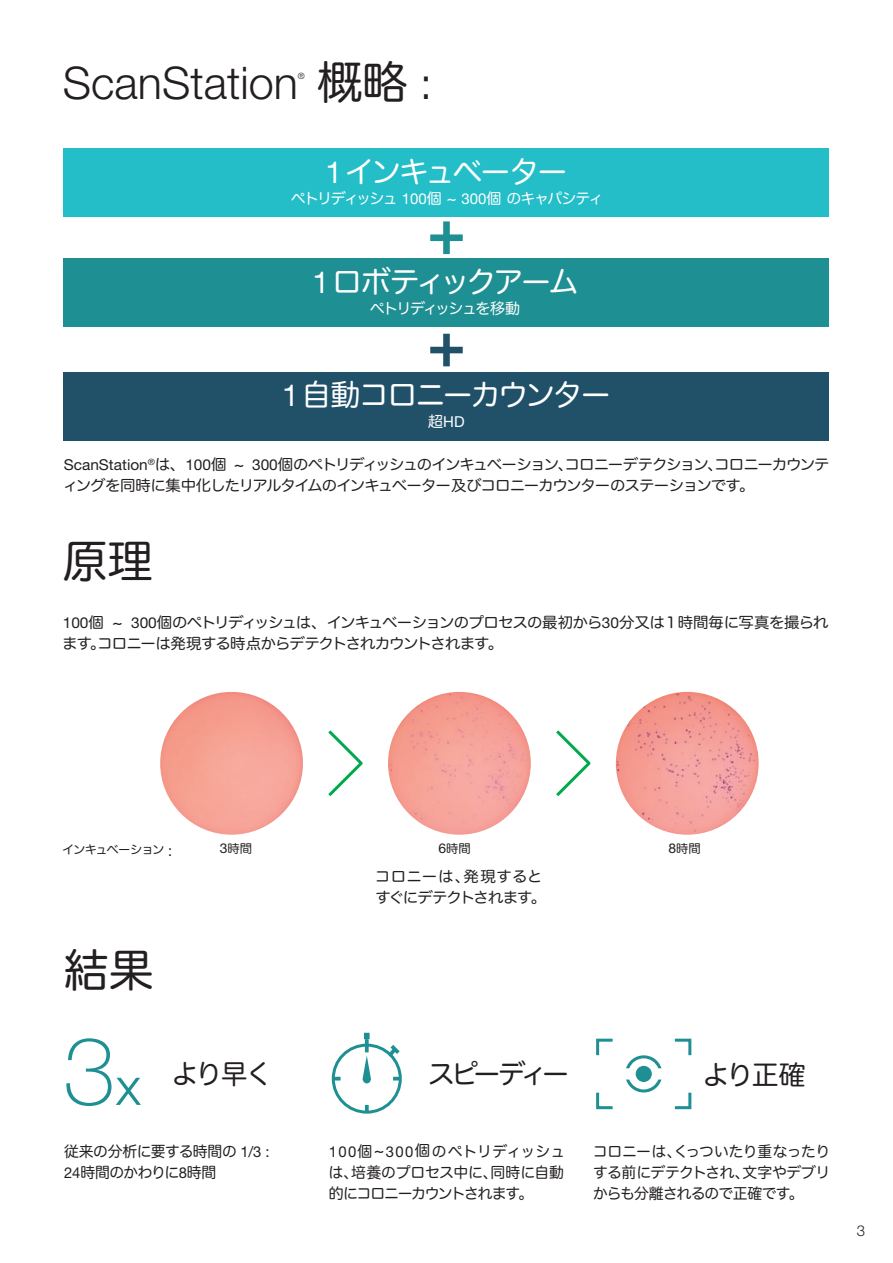
<style>
.page{position:relative;width:893px;height:1263px;background:#fff}
.page>*{position:absolute;margin:0;border:0;box-sizing:border-box;transform-origin:0 0}
.t1{font:500 64.5px "Helvetica Neue LT Std";color:#1e8f92}
.t2{font:500 64.5px "Helvetica Neue LT Std";color:#205169}
.t3{font:300 45px "Helvetica Neue LT Std";color:#231f20}
.t4{font:45px "Hira Maru Pro W4 90 pv RKSJ H";color:#231f20}
.t5{font:30px "Hira Maru Pro W4 90 pv RKSJ H";letter-spacing:-.08em;color:#fff}
.t6{font:27px "Hira Maru Pro W4 90 pv RKSJ H";letter-spacing:-.105em;color:#231f20}
.t7{font:15px/21px "Hira Maru Pro W4 90 pv RKSJ H";letter-spacing:-.055em;color:#231f20}
.t8{font:15px "Hira Maru Pro W4 90 pv RKSJ H";letter-spacing:-.105em;color:#fff}
.t9{font:15px/20.5px "Hira Maru Pro W4 90 pv RKSJ H";letter-spacing:-.035em;color:#231f20}
.t10{font:15px "Helvetica Neue LT Std";color:#fff}
.t11{font:300 15px "Helvetica Neue LT Std";color:#231f20}
.t12{font:12px "Hira Maru Pro W4 90 pv RKSJ H";letter-spacing:-.1em;color:#231f20}
.t13{font:12px "Hira Maru Pro W4 90 pv RKSJ H";letter-spacing:-.065em;color:#231f20}
.t14{font:300 8.7px "Helvetica Neue LT Std";color:#231f20}
.s1{font-family:"Hira Maru Pro W4 90 pv RKSJ H";font-weight:400}
.s2{font-family:"Helvetica Neue LT Std"}
.s3{font-family:"Hira Maru Pro W4 90 pv RKSJ H"}
.s4{font-family:"Helvetica Neue LT Std";font-size:15px}
.s5{font-family:"Helvetica Neue LT Std";font-size:13.5px}
.s6{font-family:"Helvetica Neue";font-weight:100;font-size:94.8px;color:#1e8f92}
.s7{font-family:"Helvetica Neue";font-weight:300;font-size:52.5px;color:#1e8f92}
</style>
<div class="page">
<div style="left:64px;top:149px;width:765px;height:68px;background:#23bec8"></div>
<div style="left:64px;top:259px;width:765px;height:68px;background:#1e8f92"></div>
<div style="left:64px;top:372px;width:765px;height:68px;background:#205169"></div>
<img style="left:160px;top:692px;width:143px;height:143px;border-radius:50%">
<img style="left:388px;top:692px;width:143px;height:143px;border-radius:50%">
<img style="left:616px;top:692px;width:143px;height:143px;border-radius:50%">
<svg style="left:328px;top:730px;width:35px;height:67px"></svg>
<svg style="left:556px;top:730px;width:35px;height:67px"></svg>
<div style="left:332px;top:1044px;width:70px;height:70px;border:3px solid #1e8f92;border-radius:50%"></div>
<svg style="left:385px;top:1045px;width:15px;height:16px"></svg>
<svg style="left:393px;top:1077px;width:7px;height:3px"></svg>
<svg style="left:365px;top:1105px;width:4px;height:7px"></svg>
<svg style="left:333px;top:1077px;width:8px;height:3px"></svg>
<svg style="left:365px;top:1039px;width:4px;height:13px"></svg>
<svg style="left:364px;top:1033px;width:6px;height:6px"></svg>
<svg style="left:363px;top:1055px;width:8px;height:28px"></svg>
<svg style="left:626px;top:1055px;width:35px;height:13px"></svg>
<svg style="left:626px;top:1079px;width:35px;height:13px"></svg>
<svg style="left:596px;top:1038px;width:17px;height:18px"></svg>
<svg style="left:674px;top:1038px;width:18px;height:18px"></svg>
<svg style="left:674px;top:1092px;width:18px;height:18px"></svg>
<svg style="left:596px;top:1092px;width:17px;height:18px"></svg>
<div style="left:636px;top:1066px;width:16px;height:16px;background:#1e8f92;border-radius:50%"></div>
<h2 class="t3" style="left:63px;top:67px;width:371px">ScanStation <span class="s1">概略</span> :</h2>
<p class="t14" style="left:298px;top:73px;width:8px">®</p>
<h3 class="t5" style="left:325px;top:160px;width:244px"><span class="s2">1</span> インキュベーター</h3>
<p class="t8" style="left:291px;top:192px;width:314px">ペトリディッシュ <span class="s2">100</span>個 ~ <span class="s2">300</span>個 のキャパシティ</p>
<h1 class="t1" style="left:427px;top:208px;width:40px">+</h1>
<h3 class="t5" style="left:312px;top:270px;width:268px"><span class="s2">1</span> ロボティックアーム</h3>
<p class="t8" style="left:370px;top:303px;width:152px">ペトリディッシュを移動</p>
<h1 class="t2" style="left:427px;top:320px;width:40px">+</h1>
<h3 class="t5" style="left:282px;top:383px;width:330px"><span class="s2">1</span> 自動コロニーカウンター</h3>
<p class="t10" style="left:428px;top:416px;width:38px"><span class="s3">超</span>HD</p>
<p class="t7" style="left:63px;top:456px;width:768px"><span class="s2">ScanStation</span><sup>®</sup>は、<span class="s2">100</span>個 ~ <span class="s2">300</span>個のペトリディッシュのインキュベーション、コロニーデテクション、コロニーカウンティングを同時に集中化したリアルタイムのインキュベーター及びコロニーカウンターのステーションです。</p>
<h2 class="t4" style="left:63px;top:544px;width:92px">原理</h2>
<p class="t7" style="left:62px;top:613px;width:768px"><span class="s2">100</span>個 ~ <span class="s2">300</span>個のペトリディッシュは、インキュベーションのプロセスの最初から<span class="s2">30</span>分又は１時間毎に写真を撮られます。コロニーは発現する時点からデテクトされカウントされます。</p>
<p class="t12" style="left:62px;top:845px;width:111px">インキュベーション <span class="s4">:</span></p>
<h2 class="t4" style="left:64px;top:953px;width:91px">結果</h2>
<p class="t13" style="left:220px;top:844px;width:34px"><span class="s5">3</span>時間</p>
<h3 class="t6" style="left:63px;top:1064px;width:211px"><span class="s6">3</span><span class="s7">x</span> より早く</h3>
<p class="t13" style="left:439px;top:844px;width:34px"><span class="s5">6</span>時間</p>
<p class="t13" style="left:668px;top:844px;width:34px"><span class="s5">8</span>時間</p>
<p class="t7" style="left:375px;top:868px;width:173px">コロニーは、発現するとすぐにデテクトされます。</p>
<h3 class="t6" style="left:428px;top:1064px;width:143px">スピーディー</h3>
<h3 class="t6" style="left:702px;top:1065px;width:105px">より正確</h3>
<p class="t9" style="left:64px;top:1143px;width:207px">従来の分析に要する時間の <span class="s2">1/3 :<br>24</span>時間のかわりに<span class="s2">8</span>時間</p>
<p class="t7" style="left:329px;top:1143px;width:238px;text-align:justify"><span class="s2">100</span>個~<span class="s2">300</span>個のペトリディッシュは、培養のプロセス中に、同時に自動的にコロニーカウントされます。</p>
<p class="t7" style="left:593px;top:1143px;width:239px;text-align:justify">コロニーは、くっついたり重なったりする前にデテクトされ、文字やデブリからも分離されるので正確です。</p>
<p class="t11" style="left:857px;top:1226px;width:10px">3</p>
</div>
